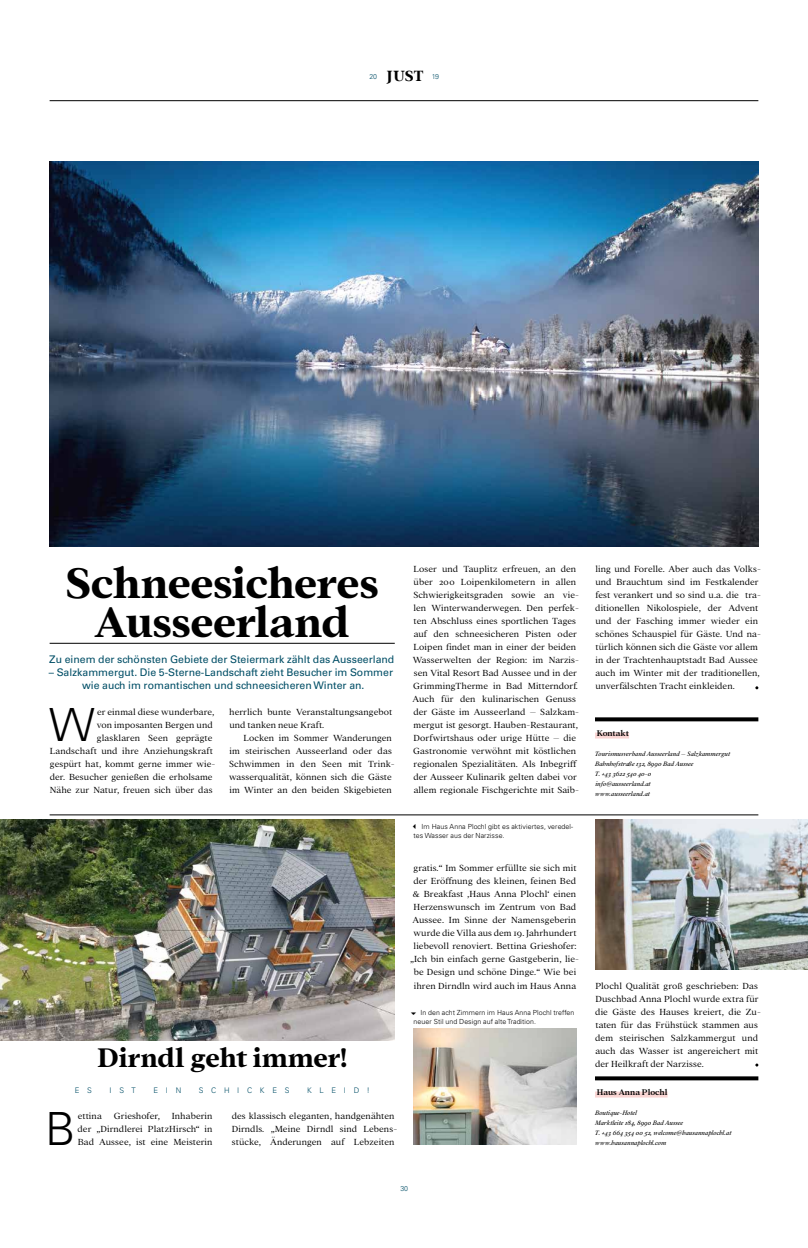
<style>
.page{position:relative;width:808px;height:1248px;background:#fff}
.page>*{position:absolute;margin:0;border:0;box-sizing:border-box;transform-origin:0 0}
.t1{font:700 46.5px/39px "Addington CF";letter-spacing:-.01em;color:#000;text-align:center}
.t2{font:300 45.7px "Univers LT Std";color:#000}
.t3{font:700 29px "Addington CF";letter-spacing:-.005em;color:#000}
.t4{font:700 16px "Addington CF";color:#000}
.t5{font:10.5px/13px "Univers LT Std";color:#004e66;text-align:center}
.t6{font:300 9.7px/13px "Addington CF";letter-spacing:.005em;color:#000}
.t7{font:600 9px "Addington CF";color:#000}
.t8{font:300 7.7px "Univers LT Std";letter-spacing:1em;color:#004e66}
.t9{font:italic 7px/10px "Addington CF";letter-spacing:.01em;color:#000}
.t10{font:300 7px/9px "Univers LT Std";letter-spacing:.01em;color:#000}
.t11{font:300 7px "Univers LT Std";color:#004e66}
</style>
<div class="page">
<hr style="left:50px;top:100px;width:708px;height:1px;background:#000">
<hr style="left:50px;top:643px;width:345px;height:1px;background:#000">
<svg style="left:595px;top:717px;width:163px;height:4px"></svg>
<div style="left:595px;top:732px;width:34px;height:6px;background:#fad6d4"></div>
<svg style="left:595px;top:1076px;width:163px;height:4px"></svg>
<div style="left:595px;top:1091px;width:72px;height:6px;background:#fad6d4"></div>
<img style="left:0;top:819px;width:395px;height:221px">
<img style="left:595px;top:819px;width:213px;height:150px">
<img style="left:413px;top:1028px;width:163px;height:116px">
<hr style="left:50px;top:814px;width:708px;height:1px;background:#000">
<img style="left:50px;top:162px;width:708px;height:384px">
<p class="t11" style="left:369px;top:72px;width:9px">20</p>
<h3 class="t4" style="left:387px;top:66px;width:38px">JUST</h3>
<p class="t11" style="left:432px;top:72px;width:9px">19</p>
<h1 class="t1" style="left:65px;top:566px;width:315px">Schneesicheres<br>Ausseerland</h1>
<p class="t5" style="left:49px;top:653px;width:347px">Zu einem der schönsten Gebiete der Steiermark zählt das Ausseerland</p>
<p class="t5" style="left:49px;top:666px;width:346px">– Salzkammergut. Die 5-Sterne-Landschaft zieht Besucher im Sommer wie auch im romantischen und schneesicheren Winter an.</p>
<h2 class="t2" style="left:49px;top:697px;width:47px">W</h2>
<p class="t6" style="left:97px;top:706px;width:119px">er einmal diese wunderbare,</p>
<p class="t6" style="left:229px;top:706px;width:164px">herrlich bunte Veranstaltungsangebot und tanken neue Kraft.</p>
<p class="t6" style="left:229px;top:732px;width:167px;text-indent:14px">Locken im Sommer Wanderungen im steirischen Ausseerland oder das Schwimmen in den Seen mit Trink&shy;wasserqualität, können sich die Gäste im Winter an den beiden Skigebieten</p>
<p class="t6" style="left:97px;top:719px;width:117px">von imposanten Bergen und</p>
<p class="t6" style="left:97px;top:732px;width:117px">glasklaren Seen geprägte</p>
<p class="t6" style="left:50px;top:745px;width:164px">Landschaft und ihre Anziehungskraft</p>
<p class="t6" style="left:50px;top:758px;width:167px">gespürt hat, kommt gerne immer wie-</p>
<p class="t6" style="left:50px;top:771px;width:164px">der. Besucher genießen die erholsame</p>
<p class="t6" style="left:50px;top:784px;width:164px">Nähe zur Natur, freuen sich über das</p>
<h3 class="t3" style="left:97px;top:1040px;width:251px">Dirndl geht immer!</h3>
<p class="t8" style="left:75px;top:1085px;width:19px">E S</p>
<p class="t8" style="left:109px;top:1085px;width:28px">IST</p>
<p class="t8" style="left:153px;top:1085px;width:29px">EIN</p>
<p class="t8" style="left:199px;top:1085px;width:92px">SCHICKES</p>
<p class="t8" style="left:307px;top:1085px;width:64px">KLEID!</p>
<p class="t6" style="left:232px;top:1109px;width:167px">des klassisch eleganten, handgenähten<br>Dirndls. „Meine Dirndl sind Lebens&shy;stücke, Änderungen auf Lebzeiten</p>
<h2 class="t2" style="left:45px;top:1100px;width:32px">B</h2>
<p class="t6" style="left:78px;top:1109px;width:137px;text-align:justify">ettina Grieshofer, Inhaberin der „Dirndlerei PlatzHirsch“ in Bad Aussee, ist eine Meisterin</p>
<p class="t6" style="left:412px;top:563px;width:168px">Loser und Tauplitz erfreuen, an den über 200 Loipenkilometern in allen Schwierigkeitsgraden sowie an vie&shy;len Winterwanderwegen. Den perfek&shy;ten Abschluss eines sportlichen Tages auf den schneesicheren Pisten oder Loipen findet man in einer der beiden Wasserwelten der Region: im Narzis&shy;sen Vital Resort Bad Aussee und in der GrimmingTherme in Bad Mitterndorf.<br>Auch für den kulinarischen Genuss der Gäste im Ausseerland – Salzkam&shy;mergut ist gesorgt. Hauben-Restaurant, Dorfwirtshaus oder urige Hütte – die Gastronomie verwöhnt mit köstlichen regionalen Spezialitäten. Als Inbegriff der Ausseer Kulinarik gelten dabei vor allem regionale Fischgerichte mit Saib-</p>
<p class="t10" style="left:414px;top:822px;width:161px;text-indent:8px">Im Haus Anna Plochl gibt es aktiviertes, veredel&shy;tes Wasser aus der Narzisse.</p>
<p class="t6" style="left:410px;top:862px;width:170px;text-align:center">gratis.“ Im Sommer erfüllte sie sich mit der Eröffnung des kleinen, feinen Bed &amp; Breakfast ‚Haus Anna Plochl‘ einen Herzenswunsch im Zentrum von Bad Aussee. Im Sinne der Namensgeberin wurde die Villa aus dem 19. Jahrhundert liebevoll renoviert. Bettina Grieshofer: „Ich bin einfach gerne Gastgeberin, lie&shy;be Design und schöne Dinge.“ Wie bei ihren Dirndln wird auch im Haus Anna</p>
<p class="t10" style="left:414px;top:1007px;width:162px;text-indent:7px">In den acht Zimmern im Haus Anna Plochl treffen neuer Stil und Design auf alte Tradition.</p>
<p class="t11" style="left:400px;top:1183px;width:9px">30</p>
<p class="t6" style="left:595px;top:563px;width:167px">ling und Forelle. Aber auch das Volks&shy;und Brauchtum sind im Festkalender fest verankert und so sind u.a. die tra&shy;ditionellen Nikolospiele, der Advent und der Fasching immer wieder ein schönes Schauspiel für Gäste. Und na&shy;türlich können sich die Gäste vor allem in der Trachtenhauptstadt Bad Aussee auch im Winter mit der traditionellen, unverfälschten Tracht einkleiden.</p>
<p class="t7" style="left:597px;top:727px;width:34px">Kontakt</p>
<p class="t9" style="left:595px;top:748px;width:137px">Tourismusverband Ausseerland – Salzkammergut<br>Bahnhofstraße 132, 8990 Bad Aussee<br>T. +43 3622 540 40-0<br>info@ausseerland.at<br>www.ausseerland.at</p>
<p class="t6" style="left:595px;top:979px;width:167px">Plochl Qualität groß geschrieben: Das Duschbad Anna Plochl wurde extra für die Gäste des Hauses kreiert, die Zu&shy;taten für das Frühstück stammen aus dem steirischen Salzkammergut und auch das Wasser ist angereichert mit der Heilkraft der Narzisse.</p>
<p class="t7" style="left:597px;top:1086px;width:72px">Haus Anna Plochl</p>
<p class="t9" style="left:595px;top:1107px;width:138px">Boutique-Hotel<br>Marktleite 184, 8990 Bad Aussee<br>T. +43 664 354 00 52, welcome@hausannaplochl.at www.hausannaplochl.com</p>
</div>
